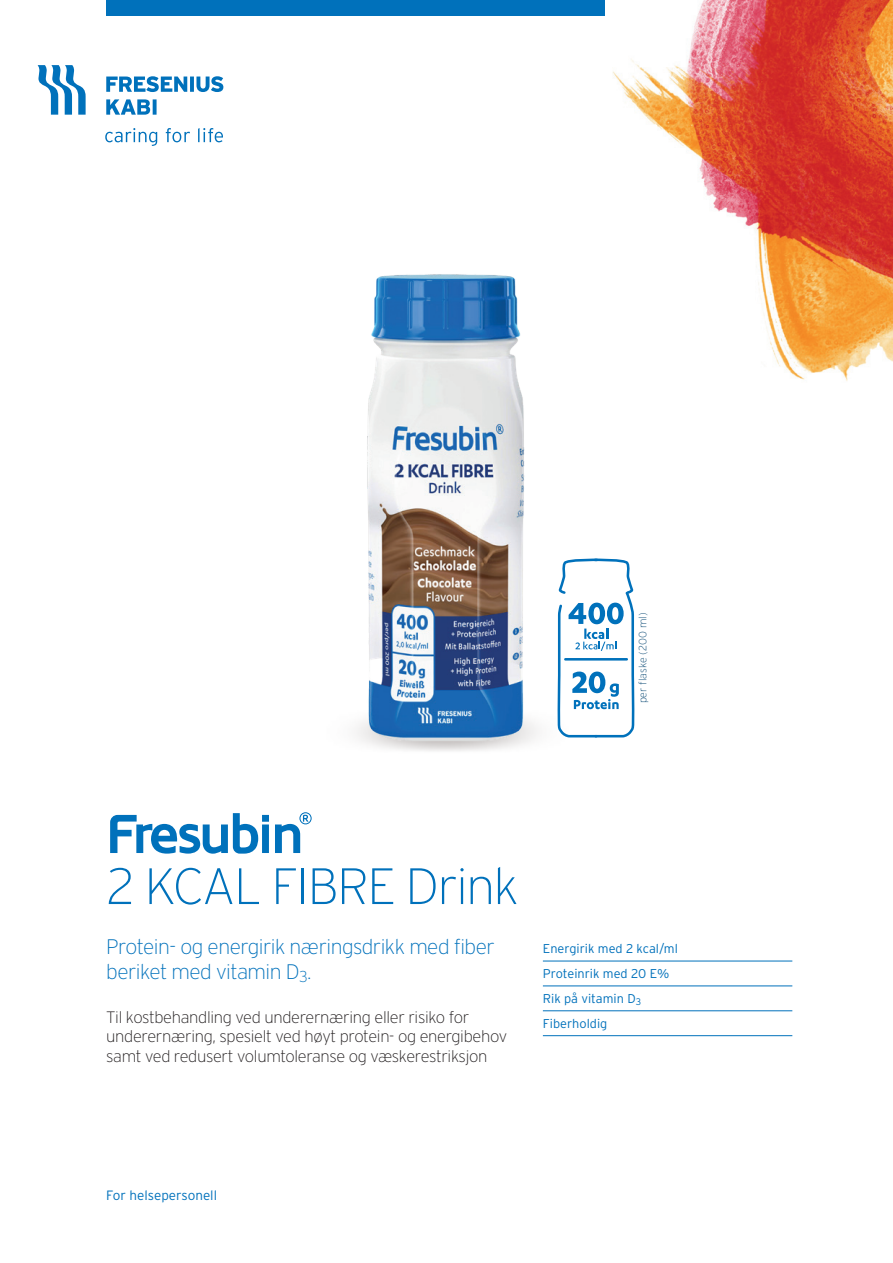
<style>
.page{position:relative;width:893px;height:1263px;background:#fff}
.page>*{position:absolute;margin:0;border:0;box-sizing:border-box;transform-origin:0 0}
.t1{font:200 51px "Interstate";letter-spacing:-.03em;color:#0071bb}
.t2{font:200 21px/25.5px "Interstate";letter-spacing:-.025em;color:#0071bb}
.t3{font:200 16.5px/19.5px "Interstate";letter-spacing:-.02em;color:#231f20}
.t4{font:300 13.5px "Interstate";color:#0071bb}
.t5{font:300 12.75px/24.9px "Interstate";color:#0071bb}
.t6{font:200 10.65px "Interstate";color:#074772}
</style>
<div class="page">
<img style="left:613px;top:0;width:280px;height:381px">
<svg style="left:38px;top:65px;width:48px;height:50px"></svg>
<svg style="left:106px;top:99px;width:51px;height:16px"></svg>
<svg style="left:106px;top:76px;width:117px;height:16px"></svg>
<svg style="left:105px;top:128px;width:118px;height:18px"></svg>
<div style="left:106px;top:0;width:499px;height:15px;background:#0071bb"></div>
<img style="left:337px;top:274px;width:206px;height:468px">
<svg style="left:557px;top:558px;width:78px;height:180px"></svg>
<svg style="left:110px;top:812px;width:202px;height:42px"></svg>
<hr style="left:543px;top:961px;width:249px;height:1px;background:#0071bb">
<hr style="left:543px;top:986px;width:249px;height:1px;background:#0071bb">
<hr style="left:543px;top:1010px;width:249px;height:1px;background:#0071bb">
<hr style="left:543px;top:1035px;width:249px;height:1px;background:#0071bb">
<p class="t6" style="left:637px;top:703px;width:92px;rotate:-90deg">per flaske (200 ml)</p>
<h1 class="t1" style="left:106px;top:858px;width:414px">2 KCAL FIBRE Drink</h1>
<p class="t2" style="left:106px;top:933px;width:390px">Protein- og energirik næringsdrikk med fiber beriket med vitamin D<sub>3</sub>.</p>
<p class="t3" style="left:106px;top:1007px;width:402px">Til kostbehandling ved underernæring eller risiko for underernæring, spesielt ved høyt protein- og energibehov samt ved redusert volumtoleranse og væskerestriksjon</p>
<p class="t5" style="left:543px;top:936px;width:137px">Energirik med 2 kcal/ml<br>Proteinrik med 20 E%<br>Rik på vitamin D<sub>3<br></sub>Fiberholdig</p>
<p class="t4" style="left:106px;top:1187px;width:112px">For helsepersonell</p>
</div>
